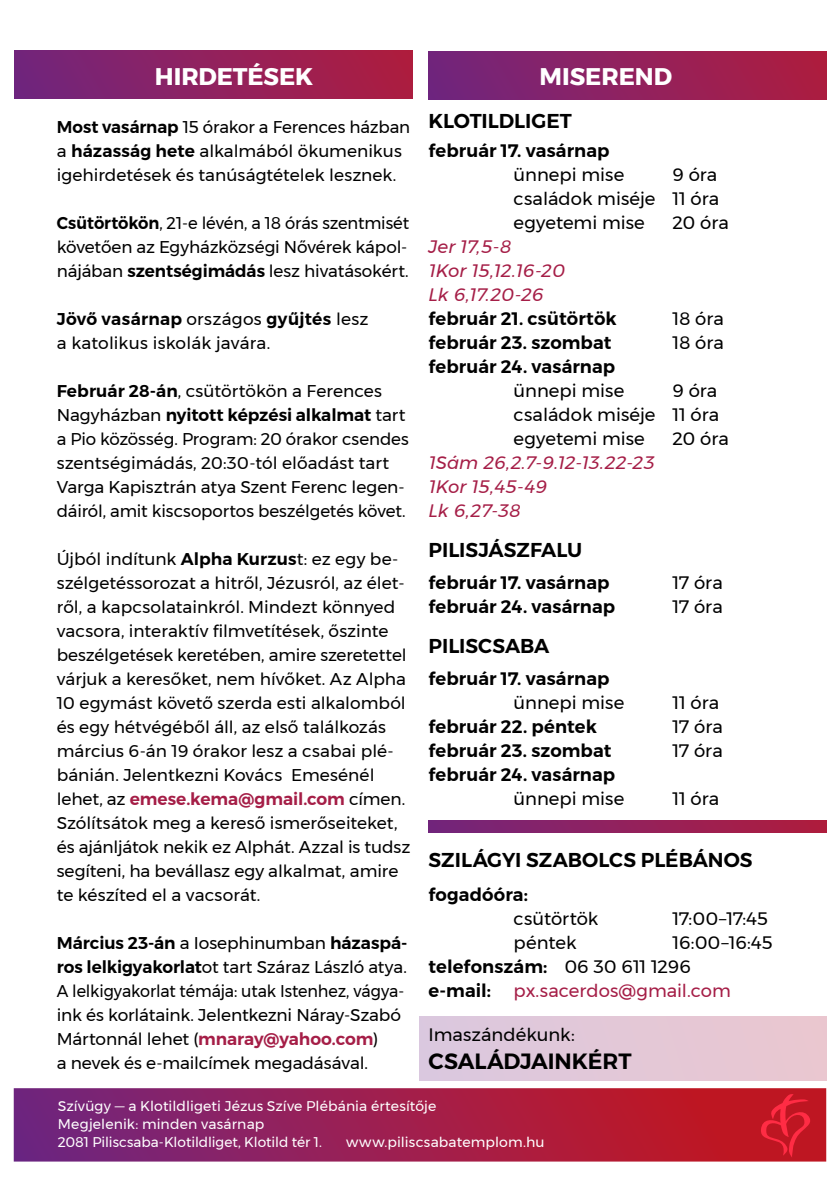
<style>
.page{position:relative;width:840px;height:1191px;background:#fff}
.page>*{position:absolute;margin:0;border:0;box-sizing:border-box;transform-origin:0 0}
.t1{font:700 24px "Montserrat";letter-spacing:-.005em;color:#fff}
.t2{font:600 22px "Montserrat";letter-spacing:-.005em;color:#000}
.t3{font:600 20px "Montserrat";color:#000}
.t4{font:18px/24px "Montserrat";color:#000;text-align:justify}
.t5{font:600 18px "Montserrat";letter-spacing:.005em;color:#000}
.t6{font:italic 18px/24px "Montserrat";letter-spacing:-.025em;color:#a51e47}
.t7{font:18px "Montserrat";color:#a51e47}
.t8{font:17px/24px "Montserrat";color:#000}
.t9{font:17px/24px "Montserrat";color:#000;text-align:justify;scale:.96 1}
.t10{font:14px/18px "Montserrat";letter-spacing:.005em;color:#fff}
.s1{font-weight:600}
.s2{font-weight:600;color:#a51e47}
</style>
<div class="page">
<svg style="left:14px;top:1088px;width:811px;height:73px;background:#9c1e4e"></svg>
<svg style="left:760px;top:1094px;width:49px;height:63px;background:#cd1b2a"></svg>
<div style="left:428px;top:51px;width:397px;height:48px;background:linear-gradient(to right,#71257e,#af1d3f)"></div>
<svg style="left:428px;top:820px;width:397px;height:12px;background:#91205c"></svg>
<div style="left:15px;top:51px;width:397px;height:48px;background:linear-gradient(to right,#71257e,#af1d3f)"></div>
<div style="left:419px;top:1017px;width:406px;height:64px;background:#e3c8d7"></div>
<h1 class="t1" style="left:155px;top:57px;width:160px">HIRDETÉSEK</h1>
<p class="t8" style="left:57px;top:115px;width:355px"><span class="s1">Most vasárnap</span> 15 órakor a Ferences házban a <span class="s1">házasság hete</span> alkalmából ökumenikus igehirdetések és tanúságtételek lesznek.</p>
<p class="t9" style="left:57px;top:211px;width:368px"><span class="s1">Csütörtökön</span>, 21-e lévén, a 18 órás szentmisét követően az Egyházközségi Nővérek kápol&shy;nájában <span class="s1">szentségimádás</span> lesz hivatásokért.</p>
<p class="t8" style="left:57px;top:307px;width:313px"><span class="s1">Jövő vasárnap</span> országos <span class="s1">gyűjtés</span> lesz a katolikus iskolák javára.</p>
<p class="t8" style="left:57px;top:379px;width:353px"><span class="s1">Február 28-án</span>, csütörtökön a Ferences Nagyházban <span class="s1">nyitott képzési alkalmat</span> tart a Pio közösség. Program: 20 órakor csendes szentségimádás, 20:30-tól előadást tart Varga Kapisztrán atya Szent Ferenc legen&shy;dáiról, amit kiscsoportos beszélgetés követ.</p>
<p class="t8" style="left:57px;top:547px;width:355px">Újból indítunk <span class="s1">Alpha Kurzus</span>t: ez egy be&shy;szélgetéssorozat a hitről, Jézusról, az élet&shy;ről, a kapcsolatainkról. Mindezt könnyed vacsora, interaktív filmvetítések, őszinte beszélgetések keretében, amire szeretettel várjuk a keresőket, nem hívőket. Az Alpha 10 egymást követő szerda esti alkalomból és egy hétvégéből áll, az első találkozás március 6-án 19 órakor lesz a csabai plé&shy;bánián. Jelentkezni Kovács Emesénél lehet, az <span class="s2">emese.kema@gmail.com</span> címen.<br>Szólítsátok meg a kereső ismerőseiteket, és ajánljátok nekik ez Alphát. Azzal is tudsz segíteni, ha bevállasz egy alkalmat, amire te készíted el a vacsorát.</p>
<p class="t8" style="left:57px;top:931px;width:352px"><span class="s1">Március 23-án</span> a Iosephinumban <span class="s1">házaspá&shy;ros lelkigyakorlat</span>ot tart Száraz László atya.<br>A lelkigyakorlat témája: utak Istenhez, vágya&shy;ink és korlátaink. Jelentkezni Náray-Szabó Mártonnál lehet (<span class="s2">mnaray@yahoo.com</span>)<br>a nevek és e-mailcímek megadásával.</p>
<h1 class="t1" style="left:539px;top:57px;width:134px">MISEREND</h1>
<p class="t3" style="left:428px;top:105px;width:145px">KLOTILDLIGET</p>
<p class="t5" style="left:428px;top:136px;width:182px">február 17. vasárnap</p>
<p class="t4" style="left:513px;top:162px;width:112px">ünnepi mise</p>
<p class="t4" style="left:513px;top:162px;width:207px;text-indent:159px">9 óra családok miséje 11 óra egyetemi mise</p>
<p class="t4" style="left:672px;top:210px;width:58px">20 óra</p>
<p class="t6" style="left:428px;top:234px;width:138px">Jer 17,5-8<br>1Kor 15,12.16-20<br>Lk 6,17.20-26</p>
<p class="t5" style="left:428px;top:304px;width:189px">február 21. csütörtök</p>
<p class="t4" style="left:672px;top:306px;width:53px">18 óra</p>
<p class="t5" style="left:428px;top:328px;width:184px">február 23. szombat</p>
<p class="t4" style="left:672px;top:330px;width:53px">18 óra</p>
<p class="t5" style="left:428px;top:352px;width:188px">február 24. vasárnap</p>
<p class="t4" style="left:513px;top:378px;width:112px">ünnepi mise</p>
<p class="t4" style="left:513px;top:378px;width:207px;text-indent:159px">9 óra családok miséje 11 óra egyetemi mise</p>
<p class="t4" style="left:672px;top:426px;width:58px">20 óra</p>
<p class="t6" style="left:428px;top:450px;width:228px">1Sám 26,2.7-9.12-13.22-23<br>1Kor 15,45-49<br>Lk 6,27-38</p>
<p class="t3" style="left:428px;top:534px;width:155px">PILISJÁSZFALU</p>
<p class="t5" style="left:428px;top:568px;width:182px">február 17. vasárnap</p>
<p class="t4" style="left:672px;top:570px;width:52px">17 óra</p>
<p class="t5" style="left:428px;top:592px;width:188px">február 24. vasárnap</p>
<p class="t4" style="left:672px;top:594px;width:52px">17 óra</p>
<p class="t3" style="left:428px;top:630px;width:122px">PILISCSABA</p>
<p class="t5" style="left:428px;top:664px;width:182px">február 17. vasárnap</p>
<p class="t4" style="left:513px;top:690px;width:112px">ünnepi mise</p>
<p class="t4" style="left:672px;top:690px;width:48px">11 óra</p>
<p class="t5" style="left:428px;top:712px;width:170px">február 22. péntek</p>
<p class="t4" style="left:672px;top:714px;width:52px">17 óra</p>
<p class="t5" style="left:428px;top:736px;width:184px">február 23. szombat</p>
<p class="t4" style="left:672px;top:738px;width:52px">17 óra</p>
<p class="t5" style="left:428px;top:760px;width:188px">február 24. vasárnap</p>
<p class="t4" style="left:513px;top:786px;width:112px">ünnepi mise</p>
<p class="t4" style="left:672px;top:786px;width:48px">11 óra</p>
<p class="t3" style="left:428px;top:844px;width:325px">SZILÁGYI SZABOLCS PLÉBÁNOS</p>
<p class="t5" style="left:428px;top:880px;width:101px">fogadóóra:</p>
<p class="t4" style="left:513px;top:906px;width:86px">csütörtök</p>
<p class="t4" style="left:672px;top:906px;width:97px">17:00–17:45</p>
<p class="t4" style="left:513px;top:930px;width:64px">péntek</p>
<p class="t4" style="left:428px;top:930px;width:345px;text-align:left;text-indent:244px">16:00–16:45 <span class="s1">telefonszám:</span> 06 30 611 1296<br><span class="s1">e-mail:</span></p>
<p class="t7" style="left:513px;top:977px;width:218px">px.sacerdos@gmail.com</p>
<p class="t4" style="left:428px;top:1022px;width:148px">Imaszándékunk:</p>
<p class="t2" style="left:428px;top:1044px;width:204px">CSALÁDJAINKÉRT</p>
<p class="t10" style="left:58px;top:1097px;width:380px">Szívügy — a Klotildligeti Jézus Szíve Plébánia értesítője<br>Megjelenik: minden vasárnap<br>2081 Piliscsaba-Klotildliget, Klotild tér 1.</p>
<p class="t10" style="left:346px;top:1133px;width:200px">www.piliscsabatemplom.hu</p>
</div>
